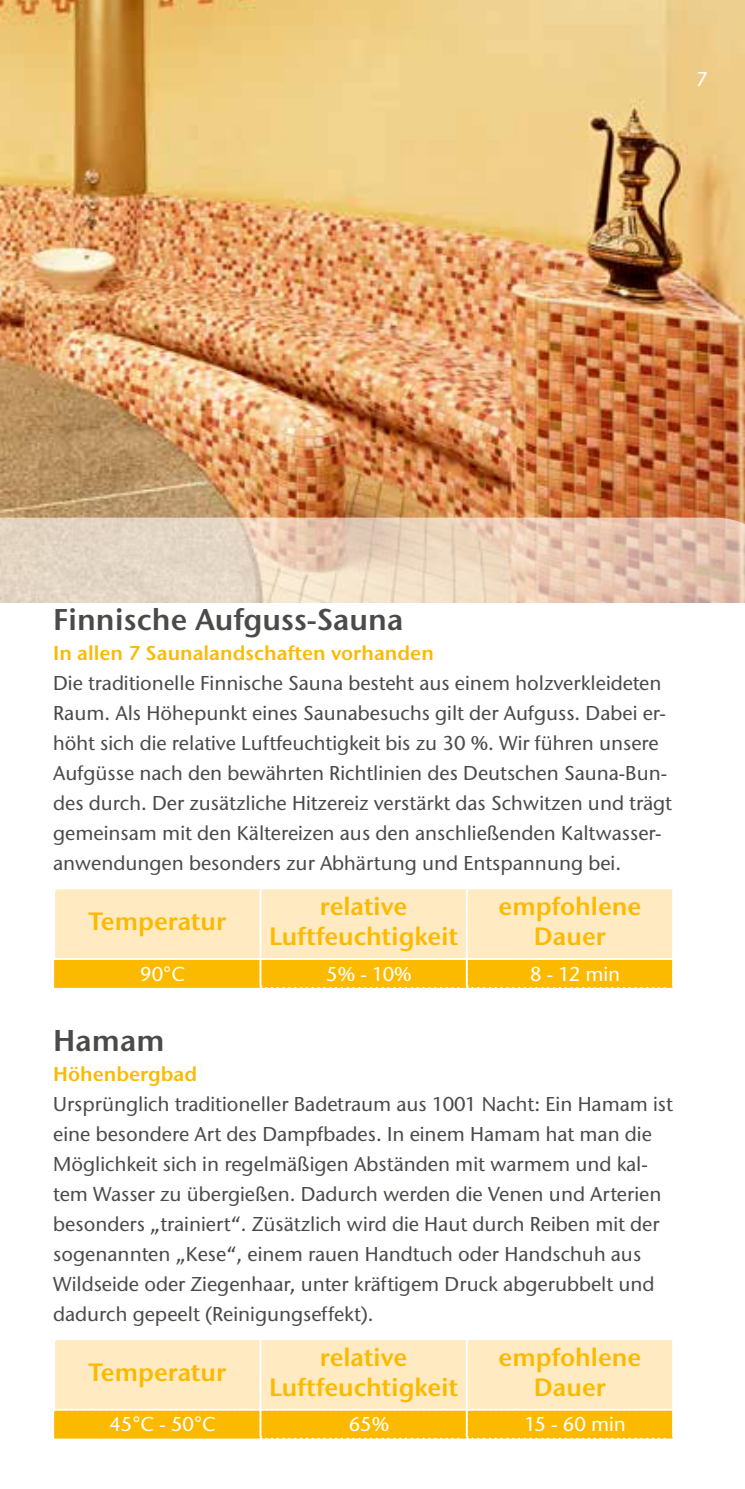
<style>
.page{position:relative;width:745px;height:1489px;background:#fff}
.page>*{position:absolute;margin:0;border:0;box-sizing:border-box;transform-origin:0 0}
.t1{font:600 30px "Stone Sans ITC Pro";color:#4a4a49}
.t2{font:600 25px/30px "Stone Sans ITC Pro";color:#fbba00;text-align:center}
.t3{font:500 20px/30px "Stone Sans ITC Std";color:#4a4a49}
.t4{font:600 20px "Stone Sans ITC Pro";color:#fbba00}
.t5{font:500 20px "Stone Sans ITC Std";color:#fff}
</style>
<div class="page">
<img style="left:0;top:0;width:744px;height:517px">
<svg style="left:0;top:517px;width:744px;height:86px;background:#e7cfbb"></svg>
<svg style="left:54px;top:889px;width:619px;height:99px;background:#fddd8d"></svg>
<svg style="left:54px;top:1340px;width:619px;height:99px;background:#fddd8d"></svg>
<p class="t5" style="left:695px;top:67px;width:13px">7</p>
<h1 class="t1" style="left:53px;top:601px;width:351px">Finnische Aufguss-Sauna</h1>
<p class="t4" style="left:53px;top:640px;width:382px">In allen 7 Saunalandschaften vorhanden</p>
<p class="t3" style="left:53px;top:668px;width:619px">Die traditionelle Finnische Sauna besteht aus einem holzverkleideten Raum. Als Höhepunkt eines Saunabesuchs gilt der Aufguss. Dabei er&shy;höht sich die relative Luftfeuchtigkeit bis zu 30 %. Wir führen unsere Aufgüsse nach den bewährten Richtlinien des Deutschen Sauna-Bun&shy;des durch. Der zusätzliche Hitzereiz verstärkt das Schwitzen und trägt gemeinsam mit den Kältereizen aus den anschließenden Kaltwasser&shy;anwendungen besonders zur Abhärtung und Entspannung bei.</p>
<p class="t2" style="left:88px;top:906px;width:139px">Temperatur</p>
<p class="t2" style="left:269px;top:891px;width:190px">relative<br>Luftfeuchtigkeit</p>
<p class="t2" style="left:498px;top:891px;width:144px">empfohlene<br>Dauer</p>
<p class="t5" style="left:140px;top:961px;width:46px">90°C</p>
<p class="t5" style="left:326px;top:961px;width:87px">5% - 10%</p>
<p class="t5" style="left:530px;top:961px;width:92px">8 - 12 min</p>
<h1 class="t1" style="left:53px;top:1021px;width:113px">Hamam</h1>
<p class="t4" style="left:53px;top:1060px;width:145px">Höhenbergbad</p>
<p class="t3" style="left:53px;top:1088px;width:621px">Ursprünglich traditioneller Badetraum aus 1001 Nacht: Ein Hamam ist eine besondere Art des Dampfbades. In einem Hamam hat man die Möglichkeit sich in regelmäßigen Abständen mit warmem und kal&shy;tem Wasser zu übergießen. Dadurch werden die Venen und Arterien besonders „trainiert“. Züsätzlich wird die Haut durch Reiben mit der sogenannten „Kese“, einem rauen Handtuch oder Handschuh aus Wildseide oder Ziegenhaar, unter kräftigem Druck abgerubbelt und dadurch gepeelt (Reinigungseffekt).</p>
<p class="t2" style="left:88px;top:1356px;width:139px">Temperatur</p>
<p class="t2" style="left:269px;top:1341px;width:190px">relative<br>Luftfeuchtigkeit</p>
<p class="t2" style="left:498px;top:1341px;width:144px">empfohlene<br>Dauer</p>
<p class="t5" style="left:109px;top:1411px;width:108px">45°C - 50°C</p>
<p class="t5" style="left:348px;top:1411px;width:42px">65%</p>
<p class="t5" style="left:524px;top:1411px;width:103px">15 - 60 min</p>
</div>
